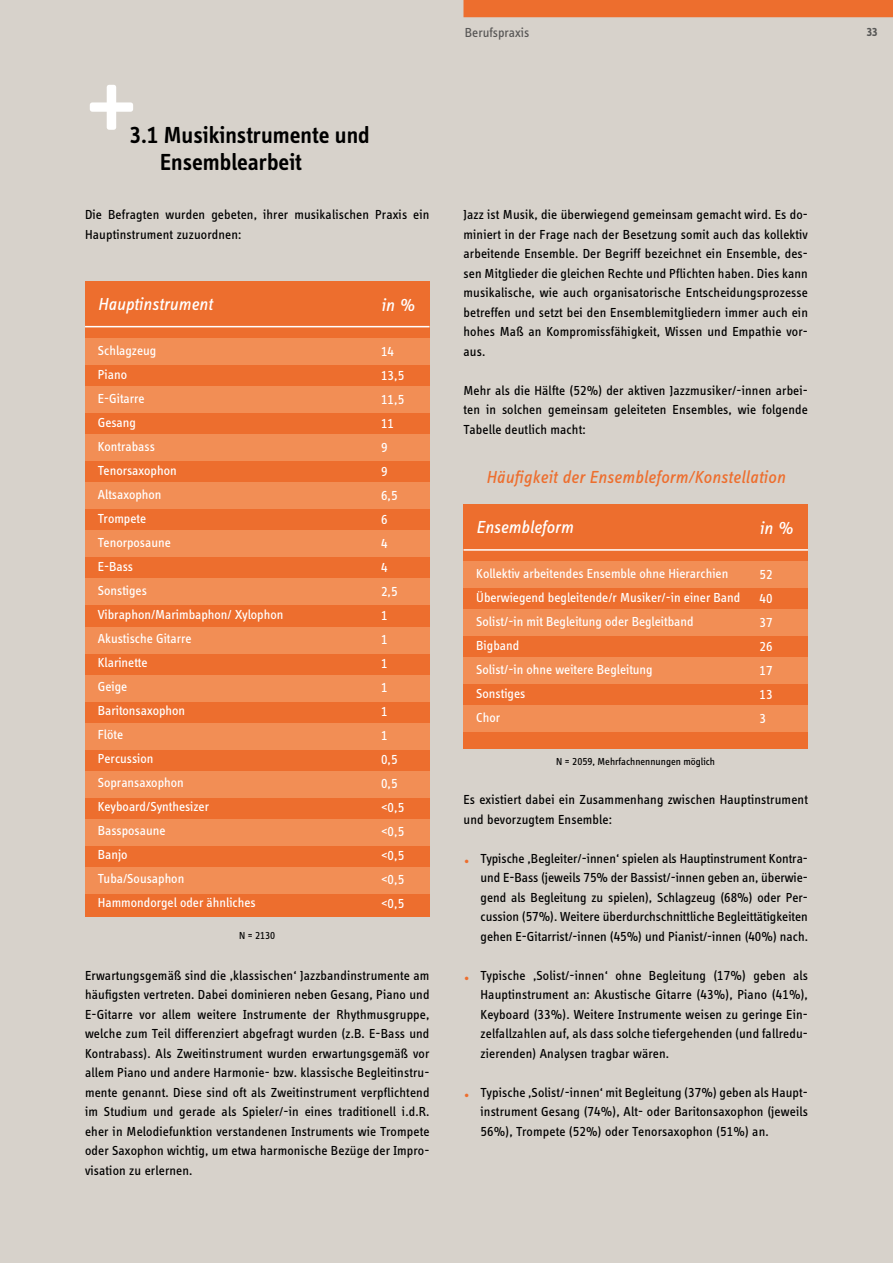
<style>
.page{position:relative;width:893px;height:1263px;background:#d7d2cb}
.page>*{position:absolute;margin:0;border:0;box-sizing:border-box;transform-origin:0 0}
.t1{font:103.2px "Info Disp Semibold Tf";color:#fff}
.t2{font:24px/27px "Info Disp Semibold Tf";color:#000}
.t3{font:italic 18px "Info Disp Book Tf";letter-spacing:.01em;color:#ed6e2e}
.t4{font:italic 18px "Info Disp Book Tf";color:#fff}
.t5{font:13.5px/19.5px "Info Disp Book Tf";letter-spacing:.01em;color:#000;text-align:justify}
.t6{font:13.5px/24px "Info Disp Book Tf";color:#fff}
.t7{font:13.5px "Info Disp Book Tf";color:#585756}
.t8{font:italic 13.5px "Info Disp Book Tf";color:#ed6e2e}
.t9{font:700 12px "Info Disp";color:#575756}
.t10{font:10.5px "Info Disp Book Tf";color:#000}
</style>
<div class="page">
<div style="left:463px;top:0;width:430px;height:17px;background:#ed6e2e"></div>
<div style="left:85px;top:281px;width:344px;height:635px;background:#ed6e2e"></div>
<div style="left:463px;top:504px;width:345px;height:244px;background:#ed6e2e"></div>
<div style="left:85px;top:338px;width:344px;height:26px;background:#f28e55"></div>
<div style="left:463px;top:561px;width:345px;height:27px;background:#f28e55"></div>
<div style="left:85px;top:386px;width:344px;height:27px;background:#f28e55"></div>
<div style="left:463px;top:609px;width:345px;height:27px;background:#f28e55"></div>
<div style="left:85px;top:434px;width:344px;height:27px;background:#f28e55"></div>
<div style="left:463px;top:658px;width:345px;height:26px;background:#f28e55"></div>
<div style="left:85px;top:482px;width:344px;height:27px;background:#f28e55"></div>
<div style="left:463px;top:706px;width:345px;height:26px;background:#f28e55"></div>
<div style="left:85px;top:531px;width:344px;height:26px;background:#f28e55"></div>
<div style="left:85px;top:579px;width:344px;height:26px;background:#f28e55"></div>
<div style="left:85px;top:627px;width:344px;height:26px;background:#f28e55"></div>
<div style="left:85px;top:675px;width:344px;height:26px;background:#f28e55"></div>
<div style="left:85px;top:723px;width:344px;height:26px;background:#f28e55"></div>
<div style="left:85px;top:771px;width:344px;height:27px;background:#f28e55"></div>
<div style="left:85px;top:819px;width:344px;height:27px;background:#f28e55"></div>
<div style="left:85px;top:867px;width:344px;height:27px;background:#f28e55"></div>
<hr style="left:85px;top:326px;width:344px;height:1px;background:#fff">
<hr style="left:463px;top:549px;width:345px;height:2px;background:#fff">
<h1 class="t1" style="left:85px;top:50px;width:54px">+</h1>
<h2 class="t2" style="left:160px;top:121px;width:211px;text-indent:-31px">3.1 Musikinstrumente und<br>Ensemblearbeit</h2>
<p class="t5" style="left:85px;top:205px;width:346px">Die Befragten wurden gebeten, ihrer musikalischen Praxis ein<br>Hauptinstrument zuzuordnen:</p>
<h3 class="t4" style="left:98px;top:294px;width:116px">Hauptinstrument</h3>
<p class="t6" style="left:98px;top:339px;width:187px">Schlagzeug<br>Piano<br>E-Gitarre<br>Gesang<br>Kontrabass<br>Tenorsaxophon<br>Altsaxophon<br>Trompete<br>Tenorposaune<br>E-Bass<br>Sonstiges<br>Vibraphon/Marimbaphon/ Xylophon<br>Akustische Gitarre<br>Klarinette<br>Geige<br>Baritonsaxophon<br>Flöte<br>Percussion<br>Sopransaxophon<br>Keyboard/Synthesizer<br>Bassposaune<br>Banjo<br>Tuba/Sousaphon<br>Hammondorgel oder ähnliches</p>
<p class="t10" style="left:239px;top:930px;width:38px">N = 2130</p>
<h3 class="t4" style="left:381px;top:295px;width:35px">in %</h3>
<p class="t6" style="left:381px;top:339px;width:25px">14<br>13,5<br>11,5<br>11<br>9<br>9<br>6,5<br>6<br>4<br>4<br>2,5<br>1<br>1<br>1<br>1<br>1<br>1<br>0,5<br>0,5 &lt;0,5 &lt;0,5 &lt;0,5 &lt;0,5 &lt;0,5</p>
<p class="t5" style="left:85px;top:966px;width:346px">Erwartungsgemäß sind die ‚klassischen‘ Jazzbandinstrumente am häufigsten vertreten. Dabei dominieren neben Gesang, Piano und E-Gitarre vor allem weitere Instrumente der Rhythmusgruppe, welche zum Teil differenziert abgefragt wurden (z.B. E-Bass und Kontrabass). Als Zweitinstrument wurden erwartungsgemäß vor allem Piano und andere Harmonie- bzw. klassische Begleitinstru&shy;mente genannt. Diese sind oft als Zweitinstrument verpflichtend im Studium und gerade als Spieler/-in eines traditionell i.d.R. eher in Melodiefunktion verstandenen Instruments wie Trompete oder Saxophon wichtig, um etwa harmonische Bezüge der Impro&shy;visation zu erlernen.</p>
<p class="t7" style="left:465px;top:25px;width:66px">Berufspraxis</p>
<p class="t5" style="left:463px;top:205px;width:346px">Jazz ist Musik, die überwiegend gemeinsam gemacht wird. Es do&shy;miniert in der Frage nach der Besetzung somit auch das kollektiv arbeitende Ensemble. Der Begriff bezeichnet ein Ensemble, des&shy;sen Mitglieder die gleichen Rechte und Pflichten haben. Dies kann musikalische, wie auch organisatorische Entscheidungsprozesse betreffen und setzt bei den Ensemblemitgliedern immer auch ein hohes Maß an Kompromissfähigkeit, Wissen und Empathie vor&shy;aus.</p>
<p class="t5" style="left:463px;top:381px;width:346px">Mehr als die Hälfte (52%) der aktiven Jazzmusiker/-innen arbei&shy;ten in solchen gemeinsam geleiteten Ensembles, wie folgende Tabelle deutlich macht:</p>
<h3 class="t3" style="left:486px;top:468px;width:301px">Häufigkeit der Ensembleform/Konstellation</h3>
<h3 class="t4" style="left:476px;top:518px;width:98px">Ensembleform</h3>
<p class="t6" style="left:476px;top:562px;width:266px">Kollektiv arbeitendes Ensemble ohne Hierarchien<br>Überwiegend begleitende/r Musiker/-in einer Band<br>Solist/-in mit Begleitung oder Begleitband<br>Bigband<br>Solist/-in ohne weitere Begleitung<br>Sonstiges<br>Chor</p>
<p class="t10" style="left:556px;top:756px;width:160px">N = 2059, Mehrfachnennungen möglich</p>
<h3 class="t4" style="left:759px;top:518px;width:35px">in %</h3>
<p class="t6" style="left:759px;top:563px;width:15px;text-align:justify">52<br>40<br>37<br>26<br>17<br>13<br>3</p>
<p class="t5" style="left:463px;top:790px;width:346px">Es existiert dabei ein Zusammenhang zwischen Hauptinstrument und bevorzugtem Ensemble:</p>
<p class="t5" style="left:480px;top:849px;width:329px">Typische ‚Begleiter/-innen‘ spielen als Hauptinstrument Kontra&shy;und E-Bass (jeweils 75% der Bassist/-innen geben an, überwie&shy;gend als Begleitung zu spielen), Schlagzeug (68%) oder Per&shy;cussion (57%). Weitere überdurchschnittliche Begleittätigkeiten gehen E-Gitarrist/-innen (45%) und Pianist/-innen (40%) nach.</p>
<p class="t5" style="left:480px;top:966px;width:329px">Typische ‚Solist/-innen‘ ohne Begleitung (17%) geben als Hauptinstrument an: Akustische Gitarre (43%), Piano (41%), Keyboard (33%). Weitere Instrumente weisen zu geringe Ein&shy;zelfallzahlen auf, als dass solche tiefergehenden (und fallredu&shy;zierenden) Analysen tragbar wären.</p>
<p class="t5" style="left:480px;top:1083px;width:329px">Typische ‚Solist/-innen‘ mit Begleitung (37%) geben als Haupt&shy;instrument Gesang (74%), Alt- oder Baritonsaxophon (jeweils 56%), Trompete (52%) oder Tenorsaxophon (51%) an.</p>
<p class="t8" style="left:463px;top:854px;width:6px">•</p>
<p class="t8" style="left:463px;top:971px;width:6px">•</p>
<p class="t8" style="left:463px;top:1088px;width:6px">•</p>
<p class="t9" style="left:867px;top:25px;width:12px">33</p>
</div>
